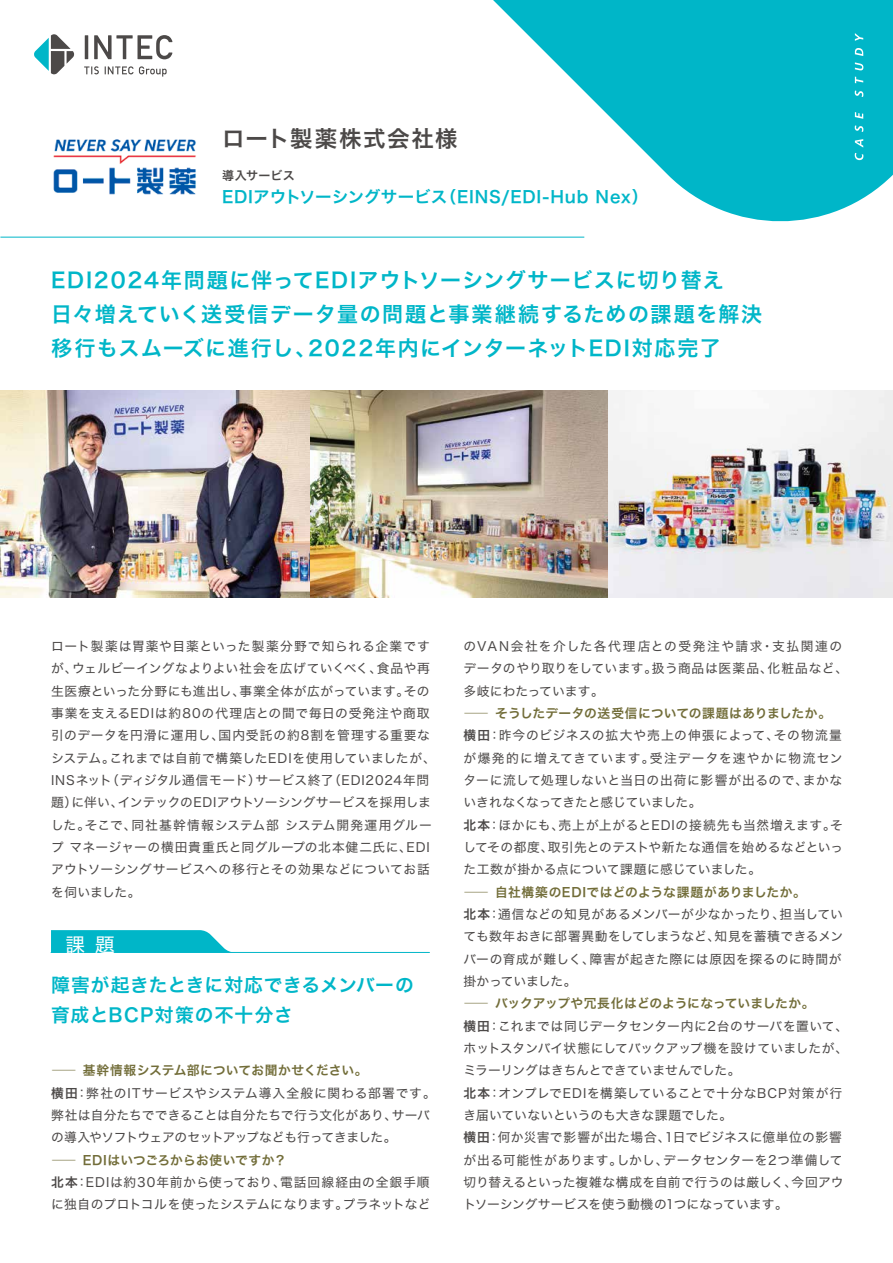
<style>
.page{position:relative;width:893px;height:1263px;background:#fff}
.page>*{position:absolute;margin:0;border:0;box-sizing:border-box;transform-origin:0 0}
.t1{font:22.5px "Hira Kaku Std N W6";letter-spacing:.07em;color:#4c4948}
.t2{font:21px/34px "Hira Kaku Std N W6";letter-spacing:.065em;color:#00b6c8}
.t3{font:19.5px "Hira Kaku Std N W4";color:#fff}
.t4{font:18.75px/29.7px "Hira Kaku Std N W6";letter-spacing:.04em;color:#00b6c8}
.t5{font:16.5px "Hira Kaku Std N W6";letter-spacing:.02em;color:#00b6c8}
.t6{font:12.75px/22.4px "Hira Kaku Std N W4";letter-spacing:.03em;color:#4c4948}
.t7{font:12.75px/22.4px "Hira Kaku Std N W4";letter-spacing:.01em;color:#4c4948}
.t8{font:12.75px/22.4px "Hira Kaku Std N W4";letter-spacing:.06em;color:#4c4948}
.t9{font:12.75px "Hira Kaku Std N W6";letter-spacing:.015em;color:#726d39;scale:2 1}
.t10{font:12.75px "Hira Kaku Std N W6";letter-spacing:.04em;color:#726d39;scale:2 1}
.t11{font:12.75px "Hira Kaku Std N W6";letter-spacing:-.005em;color:#726d39;scale:2 1}
.t12{font:12px "Hira Kaku Std N W6";letter-spacing:.025em;color:#4c4948}
.s1{font-family:"Hira Kaku Std N W6"}
</style>
<div class="page">
<svg style="left:493px;top:0;width:400px;height:222px;fill:#00b6c8"></svg>
<svg style="left:855px;top:139px;width:8px;height:21px"></svg>
<svg style="left:855px;top:125px;width:8px;height:7px"></svg>
<svg style="left:855px;top:112px;width:8px;height:7px"></svg>
<svg style="left:855px;top:91px;width:8px;height:6px"></svg>
<svg style="left:855px;top:77px;width:8px;height:6px"></svg>
<svg style="left:855px;top:62px;width:8px;height:9px"></svg>
<svg style="left:855px;top:48px;width:8px;height:8px"></svg>
<svg style="left:855px;top:33px;width:8px;height:8px"></svg>
<hr style="left:0;top:237px;width:584px;height:1px;background:#00b6c8">
<hr style="left:51px;top:952px;width:378px;height:1px;background:#00b6c8">
<svg style="left:51px;top:930px;width:184px;height:22px;background:#1abdcd"></svg>
<svg style="left:34px;top:34px;width:41px;height:41px"></svg>
<hr style="left:85px;top:35px;width:3px;height:24px;background:#4c4948">
<svg style="left:94px;top:35px;width:78px;height:24px"></svg>
<svg style="left:84px;top:66px;width:15px;height:8px"></svg>
<svg style="left:105px;top:66px;width:62px;height:11px"></svg>
<img style="left:0;top:390px;width:893px;height:207px">
<img style="left:53px;top:139px;width:143px;height:56px">
<h1 class="t1" style="left:222px;top:122px;width:237px">ロート製薬株式会社様</h1>
<p class="t12" style="left:222px;top:166px;width:74px">導入サービス</p>
<p class="t5" style="left:222px;top:184px;width:428px">EDIアウトソーシングサービス（EINS/EDI-Hub Nex）</p>
<h2 class="t2" style="left:51px;top:263px;width:713px">EDI2024年問題に伴ってEDIアウトソーシングサービスに切り替え<br>日々増えていく送受信データ量の問題と事業継続するための課題を解決移行もスムーズに進行し、2022年内にインターネットEDI対応完了</h2>
<p class="t6" style="left:51px;top:635px;width:386px">ロート製薬は胃薬や目薬といった製薬分野で知られる企業ですが、ウェルビーイングなよりよい社会を広げていくべく、食品や再生医療といった分野にも進出し、事業全体が広がっています。その事業を支えるEDIは約80の代理店との間で毎日の受発注や商取引のデータを円滑に運用し、国内受託の約8割を管理する重要なシステム。これまでは自前で構築したEDIを使用していましたが、INSネット（ディジタル通信モード）サービス終了（EDI2024年問題）に伴い、インテックのEDIアウトソーシングサービスを採用しました。そこで、同社基幹情報システム部 システム開発運用グループ マネージャーの横田貴重氏と同グループの北本健二氏に、EDIアウトソーシングサービスへの移行とその効果などについてお話を伺いました。</p>
<h3 class="t3" style="left:65px;top:930px;width:51px">課 題</h3>
<h3 class="t4" style="left:51px;top:970px;width:364px">障害が起きたときに対応できるメンバーの育成とBCP対策の不十分さ</h3>
<p class="t9" style="left:51px;top:1061px;width:160px">― 基幹情報システム部についてお聞かせください。</p>
<p class="t7" style="left:51px;top:1082px;width:386px"><span class="s1">横田</span>：弊社のITサービスやシステム導入全般に関わる部署です。弊社は自分たちでできることは自分たちで行う文化があり、サーバの導入やソフトウェアのセットアップなども行ってきました。</p>
<p class="t9" style="left:51px;top:1150px;width:119px">― EDIはいつごろからお使いですか？</p>
<p class="t6" style="left:51px;top:1171px;width:381px"><span class="s1">北本</span>：EDIは約30年前から使っており、電話回線経由の全銀手順に独自のプロトコルを使ったシステムになります。プラネットなど</p>
<p class="t8" style="left:463px;top:635px;width:386px">のVAN会社を介した各代理店との受発注や請求・支払関連のデータのやり取りをしています。扱う商品は医薬品、化粧品など、多岐にわたっています。</p>
<p class="t9" style="left:463px;top:703px;width:185px">― そうしたデータの送受信についての課題はありましたか。</p>
<p class="t6" style="left:463px;top:724px;width:381px"><span class="s1">横田</span>：昨今のビジネスの拡大や売上の伸張によって、その物流量が爆発的に増えてきています。受注データを速やかに物流センターに流して処理しないと当日の出荷に影響が出るので、まかないきれなくなってきたと感じていました。<br><span class="s1">北本</span>：ほかにも、売上が上がるとEDIの接続先も当然増えます。そしてその都度、取引先とのテストや新たな通信を始めるなどといった工数が掛かる点について課題に感じていました。</p>
<p class="t10" style="left:463px;top:882px;width:173px">― 自社構築のEDIではどのような課題がありましたか。</p>
<p class="t6" style="left:463px;top:903px;width:381px"><span class="s1">北本</span>：通信などの知見があるメンバーが少なかったり、担当していても数年おきに部署異動をしてしまうなど、知見を蓄積できるメンバーの育成が難しく、障害が起きた際には原因を探るのに時間が掛かっていました。</p>
<p class="t11" style="left:463px;top:994px;width:177px">― バックアップや冗長化はどのようになっていましたか。</p>
<p class="t7" style="left:463px;top:1015px;width:386px"><span class="s1">横田</span>：これまでは同じデータセンター内に2台のサーバを置いて、ホットスタンバイ状態にしてバックアップ機を設けていましたが、ミラーリングはきちんとできていませんでした。<br><span class="s1">北本</span>：オンプレでEDIを構築していることで十分なBCP対策が行き届いていないというのも大きな課題でした。<br><span class="s1">横田</span>：何か災害で影響が出た場合、1日でビジネスに億単位の影響が出る可能性があります。しかし、データセンターを2つ準備して切り替えるといった複雑な構成を自前で行うのは厳しく、今回アウトソーシングサービスを使う動機の1つになっています。</p>
</div>
